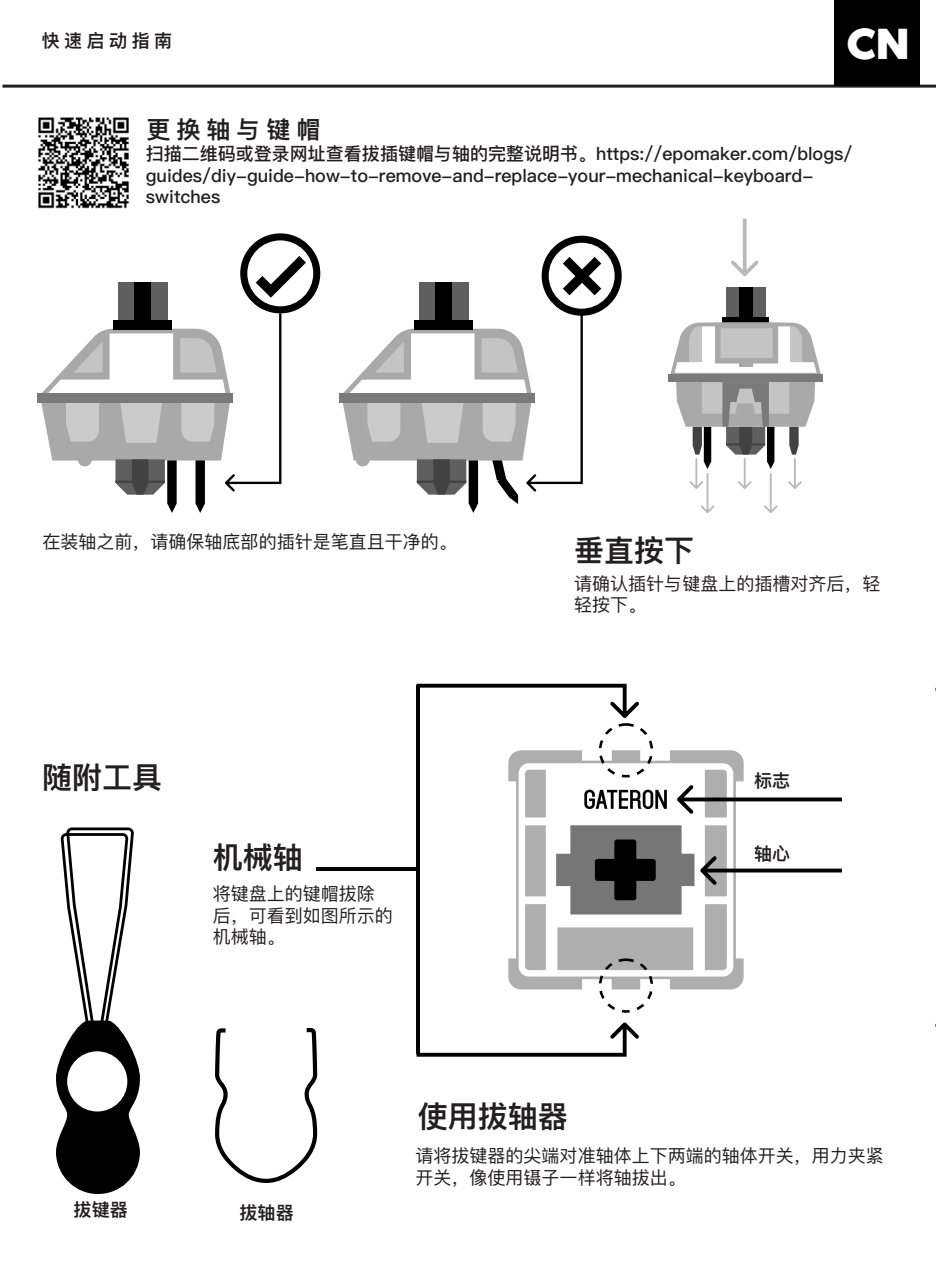
<style>
.page{position:relative;width:936px;height:1276px;background:#fff}
.page>*{position:absolute;margin:0;border:0;box-sizing:border-box;transform-origin:0 0}
.t1{font:700 45px "Noir Pro";color:#fff}
.t2{font:600 30px "Ping Fang SC";color:#231f20}
.t3{font:600 24px "Ping Fang SC";letter-spacing:.25em;color:#231f20}
.t4{font:500 18px/21.6px "Ping Fang SC";color:#231f20}
.t5{font:18px/21.6px "Ping Fang SC";color:#231f20}
.t6{font:600 18px "Ping Fang SC";color:#231f20}
</style>
<div class="page">
<svg style="left:37px;top:233px;width:283px;height:280px"></svg>
<svg style="left:339px;top:236px;width:282px;height:277px"></svg>
<div style="left:726px;top:287px;width:39px;height:37px;background:#5f5f5f"></div>
<div style="left:739px;top:287px;width:13px;height:37px;background:#000"></div>
<div style="left:722px;top:317px;width:46px;height:7px;background:#000"></div>
<svg style="left:731px;top:218px;width:27px;height:58px"></svg>
<svg style="left:668px;top:321px;width:154px;height:192px"></svg>
<div style="left:668px;top:375px;width:154px;height:7px;background:#7a7a7a"></div>
<img style="left:38px;top:117px;width:91px;height:92px">
<hr style="left:2px;top:85px;width:933px;height:3px;background:#231f20">
<div style="left:834px;top:1px;width:85px;height:85px;background:#000"></div>
<svg style="left:508px;top:750px;width:235px;height:239px;fill:#aeaeae"></svg>
<svg style="left:518px;top:763px;width:323px;height:213px"></svg>
<svg style="left:416px;top:1022px;width:223px;height:34px"></svg>
<svg style="left:416px;top:684px;width:223px;height:34px"></svg>
<hr style="left:416px;top:685px;width:4px;height:369px;background:#000">
<div style="left:598px;top:958px;width:55px;height:54px;border:3px dashed #000;border-radius:50%"></div>
<div style="left:598px;top:723px;width:55px;height:54px;border:3px dashed #000;border-radius:50%"></div>
<svg style="left:316px;top:867px;width:100px;height:3px"></svg>
<svg style="left:215px;top:1028px;width:102px;height:155px"></svg>
<svg style="left:56px;top:827px;width:84px;height:367px"></svg>
<p class="t6" style="left:42px;top:29px;width:132px">快速启动指南</p>
<p class="t1" style="left:846px;top:7px;width:64px">CN</p>
<p class="t3" style="left:146px;top:114px;width:175px">更换轴与键帽</p>
<p class="t4" style="left:146px;top:143px;width:708px">扫描二维码或登录网址查看拔插键帽与轴的完整说明书。https://epomaker.com/blogs/ guides/diy-guide-how-to-remove-and-replace-your-mechanical-keyboard&shy;switches</p>
<p class="t5" style="left:43px;top:531px;width:416px">在装轴之前，请确保轴底部的插针是笔直且干净的。</p>
<p class="t2" style="left:574px;top:532px;width:121px">垂直按下</p>
<p class="t2" style="left:42px;top:759px;width:121px">随附工具</p>
<p class="t2" style="left:213px;top:838px;width:91px">机械轴</p>
<p class="t5" style="left:213px;top:882px;width:181px">将键盘上的键帽拔除后，可看到如图所示的机械轴。</p>
<p class="t5" style="left:574px;top:572px;width:307px">请确认插针与键盘上的插槽对齐后，轻轻按下。</p>
<p class="t6" style="left:754px;top:769px;width:37px">标志</p>
<p class="t6" style="left:754px;top:842px;width:37px">轴心</p>
<p class="t6" style="left:74px;top:1198px;width:56px">拔键器</p>
<p class="t6" style="left:240px;top:1201px;width:55px">拔轴器</p>
<p class="t2" style="left:418px;top:1097px;width:151px">使用拔轴器</p>
<p class="t5" style="left:415px;top:1144px;width:469px">请将拔键器的尖端对准轴体上下两端的轴体开关，用力夹紧开关，像使用镊子一样将轴拔出。</p>
</div>
